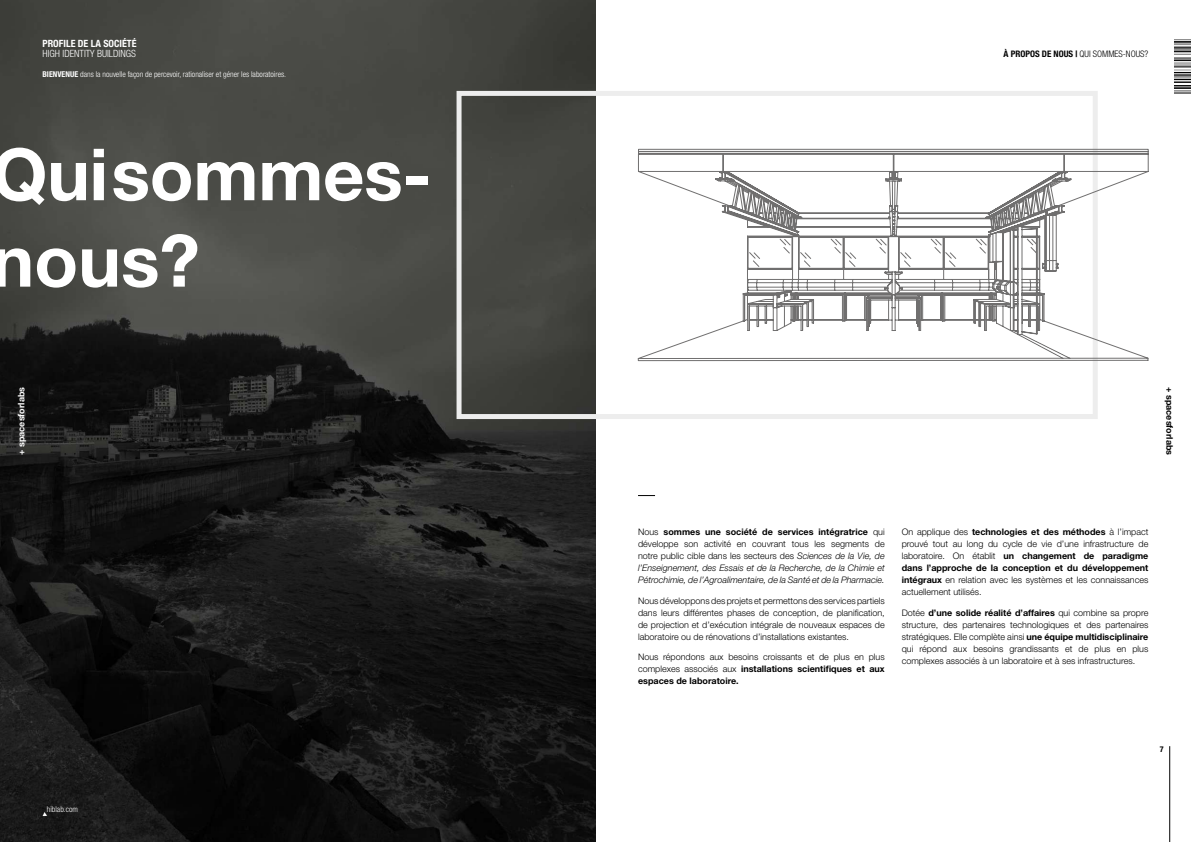
<style>
.page{position:relative;width:1191px;height:842px;background:#fff}
.page>*{position:absolute;margin:0;border:0;box-sizing:border-box;transform-origin:0 0}
.t1{font:700 72px/86.4px "Helvetica Neue LT Std";letter-spacing:-.005em;color:#fff}
.t2{font:300 condensed 10px "Helvetica Neue LT Std";color:#fff}
.t3{font:700 condensed 10px "Helvetica Neue LT Std";color:#fff}
.t4{font:300 9px/12px "Helvetica Neue LT Std";color:#000;text-align:justify}
.t5{font:italic 300 9px/12px "Helvetica Neue LT Std";color:#000;text-align:justify}
.t6{font:300 condensed 9px "Helvetica Neue LT Std";color:#000}
.t7{font:700 9px "Helvetica Neue LT Std";color:#000}
.t8{font:700 9px "Helvetica Neue LT Std";color:#fff}
.t9{font:300 condensed 8px "Helvetica Neue LT Std";color:#fff}
.t10{font:700 condensed 8px "Helvetica Neue LT Std";color:#000}
.s1{font-weight:700}
.s2{font-style:normal}
.s3{font-weight:700;font-style:normal}
</style>
<div class="page">
<hr style="left:1169px;top:746px;width:1px;height:96px;background:#000">
<svg style="left:1174px;top:39px;width:17px;height:55px"></svg>
<img style="left:0;top:0;width:595px;height:842px">
<svg style="left:638px;top:495px;width:17px;height:1px"></svg>
<svg style="left:43px;top:812px;width:4px;height:4px"></svg>
<div style="left:456px;top:91px;width:641px;height:328px;border:5px solid #ededed"></div>
<svg style="left:637px;top:149px;width:511px;height:212px"></svg>
<p class="t3" style="left:43px;top:37px;width:96px">PROFILE DE LA SOCIÉTÉ</p>
<p class="t2" style="left:43px;top:47px;width:95px">HIGH IDENTITY BUILDINGS</p>
<p class="t9" style="left:43px;top:70px;width:245px"><span class="s1">BIENVENUE</span> dans la nouvelle façon de percevoir, rationaliser et géner les laboratoires.</p>
<h1 class="t1" style="left:-9px;top:130px;width:442px">Qui sommes&shy;nous?</h1>
<p class="t8" style="left:16px;top:455px;width:70px;rotate:-90deg">+ spacesforlabs</p>
<p class="t9" style="left:47px;top:804px;width:33px">hiblab.com</p>
<p class="t6" style="left:1003px;top:48px;width:146px"><span class="s1">À PROPOS DE NOUS |</span> QUI SOMMES-NOUS?</p>
<p class="t7" style="left:1175px;top:387px;width:70px;rotate:90deg">+ spacesforlabs</p>
<p class="t5" style="left:638px;top:526px;width:248px"><span class="s2">Nous</span> <span class="s3">sommes une société de services intégratrice</span> <span class="s2">qui développe son activité en couvrant tous les segments de notre public cible dans les secteurs des</span> Sciences de la Vie, de l’Enseignement, des Essais et de la Recherche, de la Chimie et Pétrochimie, de l’Agroalimentaire, de la Santé et de la Pharmacie.</p>
<p class="t4" style="left:638px;top:594px;width:248px">Nous développons des projets et permettons des services partiels dans leurs différentes phases de conception, de planification, de projection et d’exécution intégrale de nouveaux espaces de laboratoire ou de rénovations d’installations existantes.</p>
<p class="t4" style="left:638px;top:651px;width:248px">Nous répondons aux besoins croissants et de plus en plus complexes associés aux <span class="s1">installations scientifiques et aux espaces de laboratoire.</span></p>
<p class="t4" style="left:901px;top:526px;width:248px">On applique des <span class="s1">technologies et des méthodes</span> à l’impact prouvé tout au long du cycle de vie d’une infrastructure de laboratoire. On établit <span class="s1">un changement de paradigme dans l’approche de la conception et du développement intégraux</span> en relation avec les systèmes et les connaissances actuellement utilisés.</p>
<p class="t4" style="left:901px;top:606px;width:248px">Dotée <span class="s1">d’une solide réalité d’affaires</span> qui combine sa propre structure, des partenaires technologiques et des partenaires stratégiques. Elle complète ainsi <span class="s1">une équipe multidisciplinaire </span>qui répond aux besoins grandissants et de plus en plus complexes associés à un laboratoire et à ses infrastructures.</p>
<p class="t10" style="left:1160px;top:744px;width:5px">7</p>
</div>
